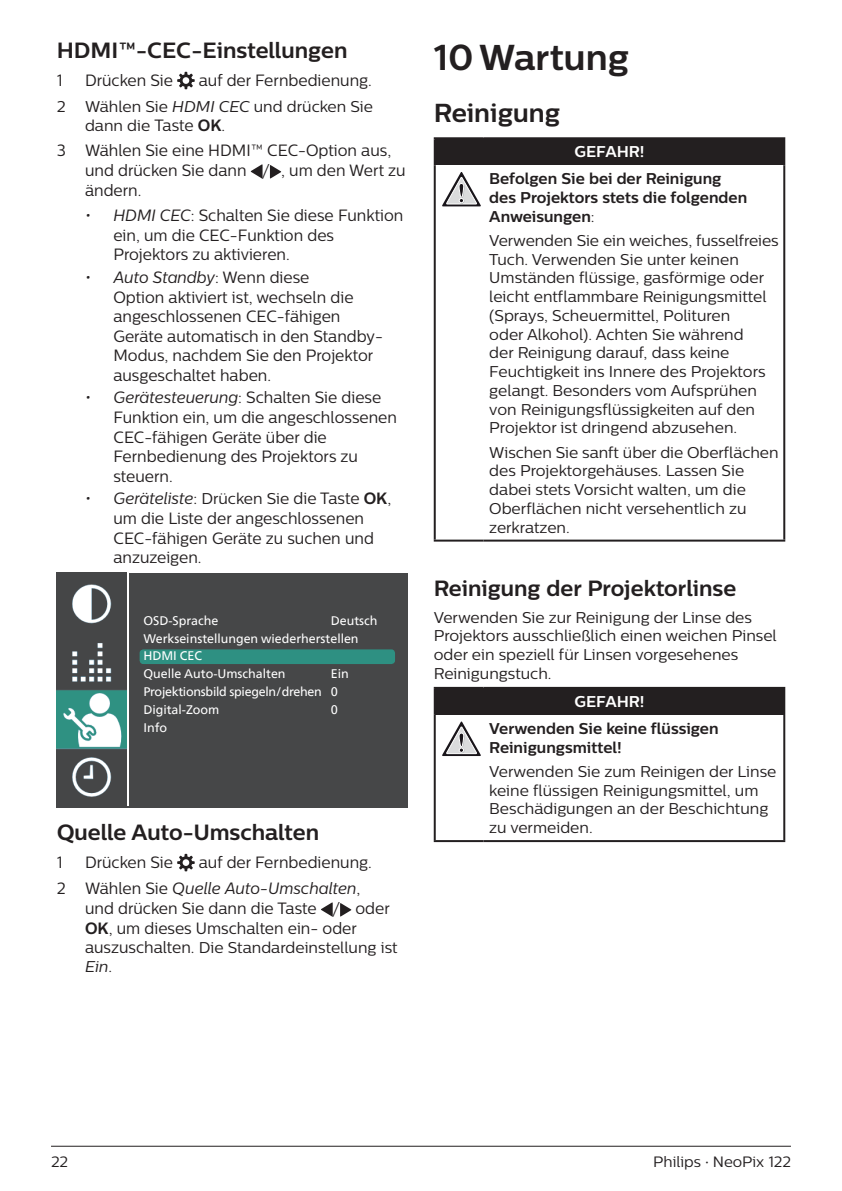
<style>
.page{position:relative;width:842px;height:1191px;background:#fff}
.page>*{position:absolute;margin:0;border:0;box-sizing:border-box;transform-origin:0 0}
.t1{font:700 36px "Centrale Sans";color:#231f20}
.heading2{font:700 26px "Centrale Sans";color:#231f20}
.heading3{font:700 22px "Centrale Sans";color:#231f20}
.t2{font:16.4px/19.6px "Centrale Sans";color:#231f20;scale:.95 1}
.t3{font:15.6px/18.8px "Centrale Sans";color:#231f20}
.t4{font:700 15.6px/18.8px "Centrale Sans";color:#231f20}
.t5{font:700 15.6px "Centrale Sans";color:#fff}
.t6{font:15px "Centrale Sans";color:#231f20}
.Fig_body{font:12.4px "Neue Frutiger World";color:#fff}
.Fig_body-2{font:12.4px "Neue Frutiger World";letter-spacing:-.02em;color:#fff}
.s1{font-style:italic}
.s2{font-size:16.4px}
.s3{font-weight:700;font-size:16.4px}
.s4{font-size:15.6px}
.s5{font-weight:700}
.s6{font-weight:400}
</style>
<div class="page">
<hr style="left:51px;top:1145px;width:740px;height:1px;background:#231f20">
<svg style="left:177px;top:72px;width:18px;height:17px"></svg>
<svg style="left:251px;top:164px;width:12px;height:14px"></svg>
<svg style="left:270px;top:165px;width:11px;height:13px"></svg>
<div style="left:57px;top:573px;width:351px;height:234px;background:#464748"></div>
<img style="left:57px;top:584px;width:70px;height:213px">
<hr style="left:127px;top:572px;width:2px;height:234px;background:#fff">
<div style="left:140px;top:649px;width:255px;height:15px;background:#2e9082;border-radius:4px"></div>
<svg style="left:177px;top:854px;width:18px;height:17px"></svg>
<svg style="left:321px;top:902px;width:12px;height:14px"></svg>
<svg style="left:340px;top:903px;width:11px;height:13px"></svg>
<div style="left:435px;top:138px;width:349px;height:27px;background:#231f20"></div>
<hr style="left:783px;top:139px;width:2px;height:26px;background:#231f20">
<hr style="left:434px;top:137px;width:50px;height:2px;background:#231f20">
<hr style="left:434px;top:139px;width:2px;height:26px;background:#231f20">
<hr style="left:484px;top:137px;width:301px;height:2px;background:#231f20">
<hr style="left:434px;top:165px;width:2px;height:374px;background:#231f20">
<hr style="left:783px;top:165px;width:2px;height:374px;background:#231f20">
<hr style="left:434px;top:539px;width:50px;height:2px;background:#231f20">
<hr style="left:484px;top:539px;width:301px;height:2px;background:#231f20">
<svg style="left:442px;top:172px;width:39px;height:34px"></svg>
<div style="left:435px;top:688px;width:349px;height:27px;background:#231f20"></div>
<hr style="left:783px;top:689px;width:2px;height:26px;background:#231f20">
<hr style="left:434px;top:687px;width:50px;height:2px;background:#231f20">
<hr style="left:434px;top:689px;width:2px;height:26px;background:#231f20">
<hr style="left:484px;top:687px;width:301px;height:2px;background:#231f20">
<hr style="left:434px;top:715px;width:2px;height:125px;background:#231f20">
<hr style="left:783px;top:715px;width:2px;height:125px;background:#231f20">
<hr style="left:434px;top:840px;width:50px;height:2px;background:#231f20">
<hr style="left:484px;top:840px;width:301px;height:2px;background:#231f20">
<svg style="left:442px;top:721px;width:39px;height:35px"></svg>
<p class="heading3" style="left:57px;top:37px;width:292px">HDMI™-CEC-Einstellungen</p>
<p class="t2" style="left:57px;top:70px;width:8px">1</p>
<p class="t2" style="left:85px;top:70px;width:94px">Drücken Sie</p>
<p class="t2" style="left:199px;top:70px;width:184px">auf der Fernbedienung.</p>
<p class="t3" style="left:57px;top:97px;width:10px">2</p>
<p class="t3" style="left:85px;top:97px;width:290px">Wählen Sie <span class="s1">HDMI CEC</span> und drücken Sie dann die <span class="s2">Taste</span> <span class="s3">OK</span>.</p>
<p class="t2" style="left:85px;top:141px;width:339px;text-indent:-28px">3 Wählen Sie eine HDMI™ CEC-Option aus, und drücken Sie dann / , um den Wert zu ändern.</p>
<p class="t2" style="left:113px;top:205px;width:307px;text-indent:-28px"><span class="s1">• HDMI CEC</span>: Schalten Sie diese Funktion ein, um die CEC-Funktion des<br>Projektors zu aktivieren.</p>
<p class="t2" style="left:113px;top:267px;width:285px;text-indent:-28px"><span class="s1">• Auto Standby</span>: Wenn diese<br>Option aktiviert ist, wechseln die angeschlossenen CEC-fähigen<br>Geräte automatisch in den Standby-<br>Modus, nachdem Sie den Projektor ausgeschaltet haben.</p>
<p class="t2" style="left:113px;top:387px;width:300px;text-indent:-28px"><span class="s1">• Gerätesteuerung</span>: Schalten Sie diese<br>Funktion ein, um die angeschlossenen<br>CEC-fähigen Geräte über die<br>Fernbedienung des Projektors zu steuern.</p>
<p class="t2" style="left:113px;top:488px;width:294px;text-indent:-28px"><span class="s1">• Geräteliste</span>: <span class="s4">Drücken Sie</span> die Taste <span class="s5">OK</span>, um die Liste der angeschlossenen<br>CEC-fähigen Geräte zu suchen und anzuzeigen.</p>
<p class="Fig_body" style="left:143px;top:610px;width:76px">OSD-Sprache</p>
<p class="Fig_body" style="left:331px;top:610px;width:48px">Deutsch</p>
<p class="Fig_body" style="left:143px;top:628px;width:217px">Werkseinstellungen wiederherstellen</p>
<p class="Fig_body" style="left:143px;top:646px;width:60px">HDMI CEC</p>
<p class="Fig_body" style="left:143px;top:664px;width:144px">Quelle Auto-Umschalten</p>
<p class="Fig_body" style="left:331px;top:664px;width:20px">Ein</p>
<p class="Fig_body-2" style="left:143px;top:682px;width:196px">Projektionsbild spiegeln/drehen 0</p>
<p class="Fig_body" style="left:143px;top:699px;width:77px">Digital-Zoom</p>
<p class="Fig_body" style="left:331px;top:699px;width:9px">0</p>
<p class="Fig_body" style="left:143px;top:717px;width:25px">Info</p>
<p class="heading3" style="left:57px;top:819px;width:264px">Quelle Auto-Umschalten</p>
<p class="t2" style="left:57px;top:852px;width:8px">1</p>
<p class="t2" style="left:85px;top:852px;width:94px">Drücken Sie</p>
<p class="t2" style="left:199px;top:852px;width:184px">auf der Fernbedienung.</p>
<p class="t2" style="left:85px;top:878px;width:322px;text-indent:-28px">2 Wählen Sie <span class="s1">Quelle Auto-Umschalten</span>, und drücken Sie dann die Taste / oder<br><span class="s5">OK</span>, um dieses Umschalten ein- oder</p>
<p class="t3" style="left:85px;top:937px;width:314px"><span class="s2">auszuschalten.</span> Die Standardeinstellung ist<br><span class="s1">Ein</span>.</p>
<p class="t1" style="left:434px;top:36px;width:197px">10Wartung</p>
<p class="heading2" style="left:434px;top:97px;width:128px">Reinigung</p>
<p class="t5" style="left:574px;top:142px;width:72px">GEFAHR!</p>
<p class="t4" style="left:489px;top:169px;width:259px">Befolgen Sie bei der Reinigung des Projektors stets die folgenden<br>Anweisungen<span class="s6">:</span></p>
<p class="t3" style="left:489px;top:231px;width:291px">Verwenden Sie ein weiches, fusselfreies Tuch. Verwenden Sie unter keinen Umständen flüssige, gasförmige oder leicht entflammbare Reinigungsmittel (Sprays, Scheuermittel, Polituren<br>oder Alkohol). Achten Sie während<br>der Reinigung darauf, dass keine Feuchtigkeit ins Innere des Projektors gelangt. Besonders vom Aufsprühen von Reinigungsflüssigkeiten auf den Projektor ist dringend abzusehen.</p>
<p class="t3" style="left:489px;top:442px;width:291px">Wischen Sie sanft über die Oberflächen des Projektorgehäuses. Lassen Sie dabei stets Vorsicht walten, um die<br>Oberflächen nicht versehentlich zu zerkratzen.</p>
<p class="heading3" style="left:434px;top:575px;width:304px">Reinigung der Projektorlinse</p>
<p class="t3" style="left:434px;top:607px;width:345px">Verwenden Sie zur Reinigung der Linse des Projektors ausschließlich einen weichen Pinsel oder ein speziell für Linsen vorgesehenes Reinigungstuch.</p>
<p class="t5" style="left:574px;top:692px;width:72px">GEFAHR!</p>
<p class="t4" style="left:489px;top:718px;width:231px">Verwenden Sie keine flüssigen<br>Reinigungsmittel!</p>
<p class="t3" style="left:489px;top:762px;width:289px">Verwenden Sie zum Reinigen der Linse keine flüssigen Reinigungsmittel, um<br>Beschädigungen an der Beschichtung zu vermeiden.</p>
<p class="t6" style="left:51px;top:1153px;width:18px">22</p>
<p class="t6" style="left:653px;top:1153px;width:139px">Philips · NeoPix 122</p>
</div>
